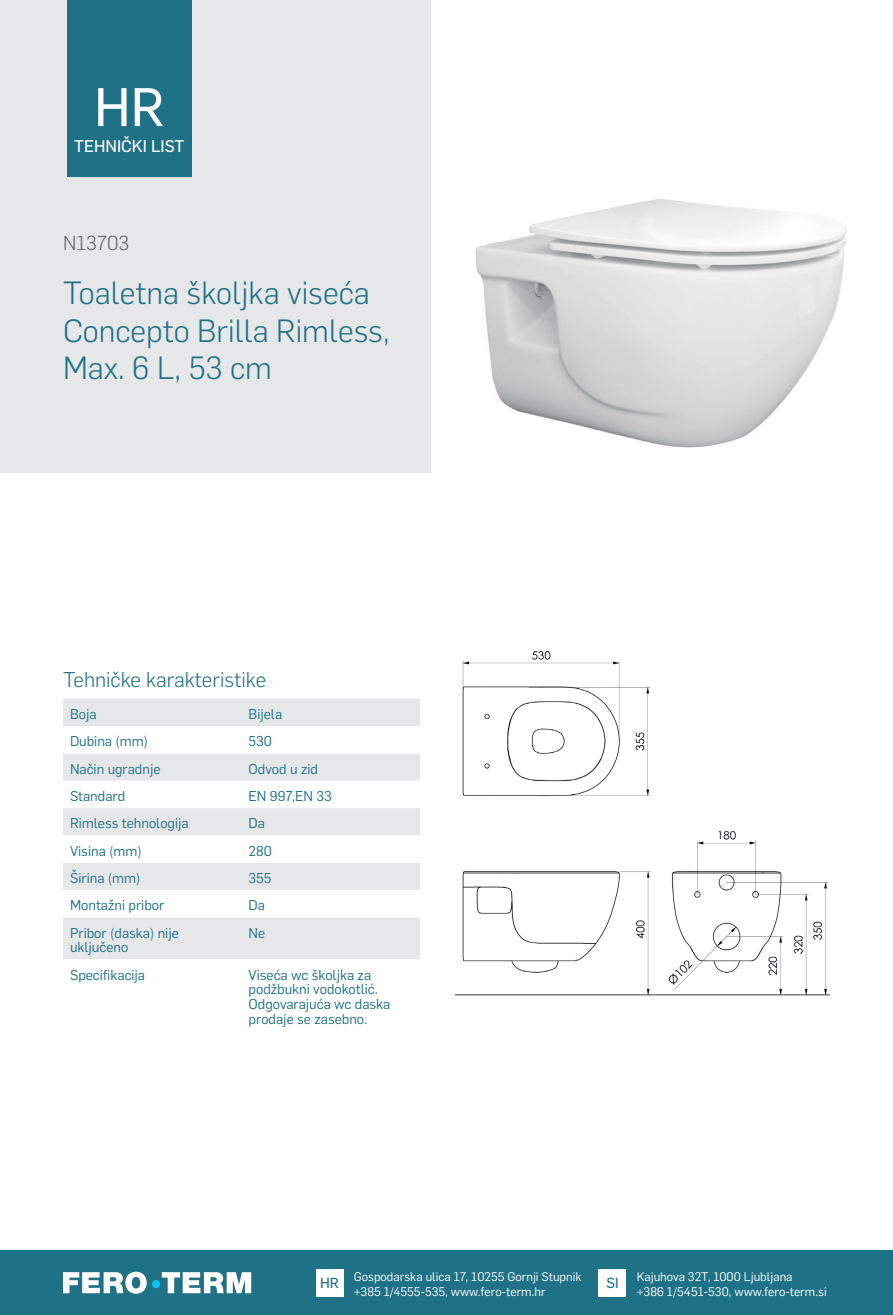
<style>
.page{position:relative;width:893px;height:1315px;background:#fff}
.page>*{position:absolute;margin:0;border:0;box-sizing:border-box;transform-origin:0 0}
.t1{font:53.2px "Flama Basic";color:#fff}
.t2{font:300 31.5px/37.8px "Flama";color:#1f7186}
.t3{font:300 21px "Flama";color:#1f7186}
.t4{font:300 19.78px "Flama";color:#636366}
.t5{font:16.62px "Flama Basic";color:#fff}
.t6{font:14.35px "Flama Basic";color:#1f7186}
.t7{font:14px/14.7px "Flama";color:#1f7186}
.t8{font:12.25px/15.8px "Flama";color:#fff}
</style>
<div class="page">
<div style="left:0;top:1250px;width:893px;height:65px;background:#1f7186"></div>
<div style="left:316px;top:1269px;width:27px;height:27px;background:#fff"></div>
<div style="left:599px;top:1269px;width:27px;height:27px;background:#fff"></div>
<svg style="left:63px;top:1271px;width:188px;height:22px"></svg>
<div style="left:152px;top:1280px;width:8px;height:8px;background:#15c0f2;border-radius:50%"></div>
<img style="left:475px;top:199px;width:371px;height:249px">
<img style="left:455px;top:650px;width:375px;height:346px">
<div style="left:0;top:0;width:430px;height:472px;background:#e6e7e9"></div>
<div style="left:67px;top:0;width:124px;height:177px;background:#1f7186"></div>
<div style="left:63px;top:699px;width:357px;height:27px;background:#e6e7e9"></div>
<svg style="left:63px;top:754px;width:357px;height:205px;fill:#e6e7e9"></svg>
<h1 class="t1" style="left:94px;top:70px;width:72px">HR</h1>
<p class="t5" style="left:74px;top:134px;width:112px">TEHNIČKI LIST</p>
<h3 class="t4" style="left:63px;top:229px;width:68px">N13703</h3>
<h2 class="t2" style="left:63px;top:272px;width:328px">Toaletna školjka viseća<br>Concepto Brilla Rimless,<br>Max. 6 L, 53 cm</h2>
<h3 class="t3" style="left:63px;top:665px;width:205px">Tehničke karakteristike</h3>
<p class="t7" style="left:70px;top:706px;width:28px">Boja</p>
<p class="t7" style="left:249px;top:706px;width:35px">Bijela</p>
<p class="t7" style="left:70px;top:733px;width:80px">Dubina (mm)</p>
<p class="t7" style="left:249px;top:733px;width:25px">530</p>
<p class="t7" style="left:70px;top:760px;width:92px">Način ugradnje</p>
<p class="t7" style="left:249px;top:760px;width:71px">Odvod u zid</p>
<p class="t7" style="left:70px;top:788px;width:57px">Standard</p>
<p class="t7" style="left:249px;top:788px;width:85px">EN 997,EN 33</p>
<p class="t7" style="left:70px;top:815px;width:120px">Rimless tehnologija</p>
<p class="t7" style="left:249px;top:815px;width:18px">Da</p>
<p class="t7" style="left:70px;top:842px;width:73px">Visina (mm)</p>
<p class="t7" style="left:249px;top:842px;width:25px">280</p>
<p class="t7" style="left:70px;top:869px;width:72px">Širina (mm)</p>
<p class="t7" style="left:249px;top:869px;width:25px">355</p>
<p class="t7" style="left:70px;top:897px;width:96px">Montažni pribor</p>
<p class="t7" style="left:249px;top:897px;width:18px">Da</p>
<p class="t7" style="left:70px;top:924px;width:110px">Pribor (daska) nije uključeno</p>
<p class="t7" style="left:249px;top:924px;width:18px">Ne</p>
<p class="t7" style="left:70px;top:966px;width:77px">Specifikacija</p>
<p class="t7" style="left:249px;top:966px;width:143px">Viseća wc školjka za podžbukni vodokotlić.<br>Odgovarajuća wc daska prodaje se zasebno.</p>
<p class="t6" style="left:320px;top:1272px;width:20px">HR</p>
<p class="t8" style="left:637px;top:1267px;width:191px">Kajuhova 32T, 1000 Ljubljana<br>+386 1/5451-530, www.fero-term.si</p>
<p class="t8" style="left:354px;top:1267px;width:229px">Gospodarska ulica 17, 10255 Gornji Stupnik +385 1/4555-535, www.fero-term.hr</p>
<p class="t6" style="left:606px;top:1272px;width:14px">SI</p>
</div>
